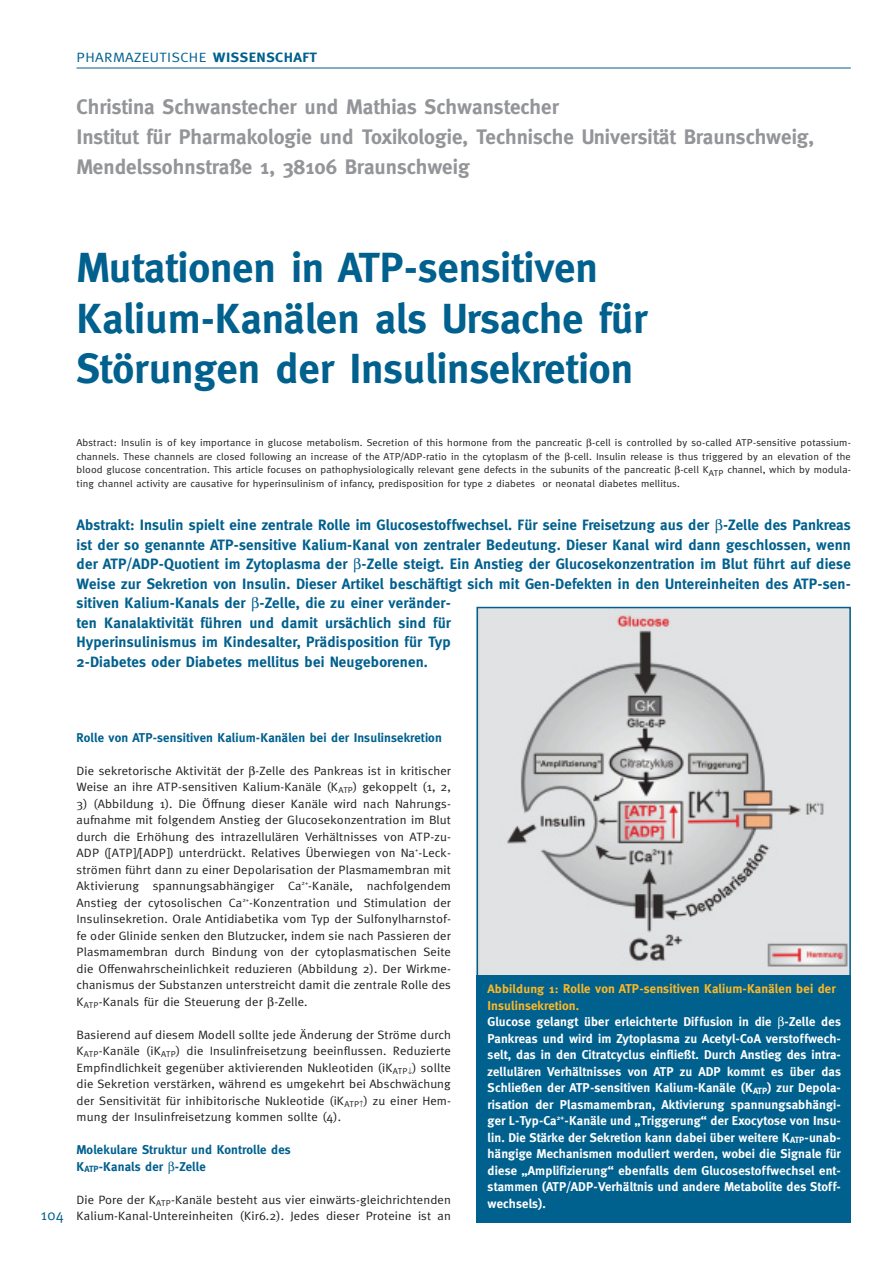
<style>
.page{position:relative;width:893px;height:1263px;background:#fff}
.page>*{position:absolute;margin:0;border:0;box-sizing:border-box;transform-origin:0 0}
.t1{font:700 42px/50.4px "Meta";color:#00608e}
.t2{font:700 21px/30px "Meta";color:#939598}
.t3{font:700 15px/19.5px "Meta";letter-spacing:.01em;color:#00608e}
.t4{font:15px "Meta";color:#00608e}
.t5{font:13.5px "Meta";letter-spacing:.025em;color:#00608e;scale:1.11 1}
.t6{font:700 12.75px/16.5px "Meta";letter-spacing:.01em;color:#fff;text-align:justify}
.t7{font:700 12.75px/16.5px "Meta";letter-spacing:.01em;color:#00608e}
.t8{font:700 12.75px/16.5px "Meta";letter-spacing:.01em;color:#fdb824}
.t9{font:12.15px/16.5px "Meta";letter-spacing:.01em;color:#231f20;scale:1.05 1}
.t10{font:10.05px/13.5px "Meta";letter-spacing:.01em;color:#231f20;text-align:justify;scale:1.05 1}
.s1{font-weight:700}
.s2{font-size:12.15px}
</style>
<div class="page">
<hr style="left:77px;top:68px;width:773px;height:1px;background:#00608e">
<img style="left:479px;top:610px;width:368px;height:365px">
<div style="left:476px;top:607px;width:374px;height:413px;border:2px solid #00608e"></div>
<div style="left:476px;top:975px;width:374px;height:247px;background:#00608e"></div>
<p class="t5" style="left:77px;top:52px;width:218px">PHARMAZEUTISCHE <span class="s1">WISSENSCHAFT</span></p>
<h2 class="t2" style="left:77px;top:94px;width:739px">Christina Schwanstecher und Mathias Schwanstecher<br>Institut für Pharmakologie und Toxikologie, Technische Universität Braunschweig,<br>Mendelssohnstraße 1, 38106 Braunschweig</h2>
<h1 class="t1" style="left:77px;top:247px;width:572px">Mutationen in ATP-sensitiven<br>Kalium-Kanälen als Ursache für<br>Störungen der Insulinsekretion</h1>
<p class="t10" style="left:77px;top:437px;width:739px">Abstract: Insulin is of key importance in glucose metabolism. Secretion of this hormone from the pancreatic -cell is controlled by so-called ATP-sensitive potassium&shy;channels. These channels are closed following an increase of the ATP/ADP-ratio in the cytoplasm of the -cell. Insulin release is thus triggered by an elevation of the blood glucose concentration. This article focuses on pathophysiologically relevant gene defects in the subunits of the pancreatic -cell K<sub>ATP</sub> channel, which by modula&shy;ting channel activity are causative for hyperinsulinism of infancy, predisposition for type 2 diabetes or neonatal diabetes mellitus.</p>
<p class="t3" style="left:77px;top:517px;width:775px">Abstrakt: Insulin spielt eine zentrale Rolle im Glucosestoffwechsel. Für seine Freisetzung aus der -Zelle des Pankreas ist der so genannte ATP-sensitive Kalium-Kanal von zentraler Bedeutung. Dieser Kanal wird dann geschlossen, wenn der ATP/ADP-Quotient im Zytoplasma der -Zelle steigt. Ein Anstieg der Glucosekonzentration im Blut führt auf diese Weise zur Sekretion von Insulin. Dieser Artikel beschäftigt sich mit Gen-Defekten in den Untereinheiten des ATP-sen&shy;sitiven Kalium-Kanals der -Zelle, die zu einer veränder-<br>ten Kanalaktivität führen und damit ursächlich sind für<br>Hyperinsulinismus im Kindesalter, Prädisposition für Typ<br>2-Diabetes oder Diabetes mellitus bei Neugeborenen.</p>
<p class="t4" style="left:41px;top:1209px;width:24px">104</p>
<p class="t7" style="left:77px;top:730px;width:367px">Rolle von ATP-sensitiven Kalium-Kanälen bei der Insulinsekretion</p>
<p class="t9" style="left:77px;top:763px;width:358px">Die sekretorische Aktivität der -Zelle des Pankreas ist in kritischer<br>Weise an ihre ATP-sensitiven Kalium-Kanäle (K<sub>ATP</sub>) gekoppelt (1, 2,</p>
<p class="t9" style="left:77px;top:796px;width:358px;text-align:justify">3) (Abbildung 1). Die Öffnung dieser Kanäle wird nach Nahrungs&shy;aufnahme mit folgendem Anstieg der Glucosekonzentration im Blut durch die Erhöhung des intrazellulären Verhältnisses von ATP-zu-ADP ([ATP]/[ADP]) unterdrückt. Relatives Überwiegen von Na<sup>+</sup>-Leck&shy;strömen führt dann zu einer Depolarisation der Plasmamembran mit Aktivierung spannungsabhängiger Ca<sup>2+</sup>-Kanäle, nachfolgendem Anstieg der cytosolischen Ca<sup>2+</sup>-Konzentration und Stimulation der Insulinsekretion. Orale Antidiabetika vom Typ der Sulfonylharnstof&shy;fe oder Glinide senken den Blutzucker, indem sie nach Passieren der Plasmamembran durch Bindung von der cytoplasmatischen Seite die Offenwahrscheinlichkeit reduzieren (Abbildung 2). Der Wirkme&shy;chanismus der Substanzen unterstreicht damit die zentrale Rolle des K<sub>ATP</sub>-Kanals für die Steuerung der -Zelle.</p>
<p class="t9" style="left:77px;top:1027px;width:358px;text-align:justify">Basierend auf diesem Modell sollte jede Änderung der Ströme durch K<sub>ATP</sub>-Kanäle (iK<sub>ATP</sub>) die Insulinfreisetzung beeinflussen. Reduzierte Empfindlichkeit gegenüber aktivierenden Nukleotiden (iK<sub>ATP</sub>↓) sollte die Sekretion verstärken, während es umgekehrt bei Abschwächung der Sensitivität für inhibitorische Nukleotide (iK<sub>ATP</sub>↑) zu einer Hem&shy;mung der Insulinfreisetzung kommen sollte (4).</p>
<p class="t7" style="left:77px;top:1143px;width:216px">Molekulare Struktur und Kontrolle des<br>K<sub>ATP</sub>-Kanals der -Zelle</p>
<p class="t9" style="left:77px;top:1192px;width:358px">Die Pore der K<sub>ATP</sub>-Kanäle besteht aus vier einwärts-gleichrichtenden<br>Kalium-Kanal-Untereinheiten (Kir6.2). Jedes dieser Proteine ist an</p>
<p class="t8" style="left:487px;top:982px;width:349px"><span class="s2">Abbildung 1:</span> Rolle von ATP-sensitiven Kalium-Kanälen bei der<br>Insulinsekretion.</p>
<p class="t6" style="left:487px;top:1015px;width:355px">Glucose gelangt über erleichterte Diffusion in die -Zelle des Pankreas und wird im Zytoplasma zu Acetyl-CoA verstoffwech&shy;selt, das in den Citratcyclus einfließt. Durch Anstieg des intra&shy;zellulären Verhältnisses von ATP zu ADP kommt es über das Schließen der ATP-sensitiven Kalium-Kanäle (K<sub>ATP</sub>) zur Depola&shy;risation der Plasmamembran, Aktivierung spannungsabhängi&shy;ger L-Typ-Ca<sup>2+</sup>-Kanäle und „Triggerung“ der Exocytose von Insu&shy;lin. Die Stärke der Sekretion kann dabei über weitere K<sub>ATP</sub>-unab&shy;hängige Mechanismen moduliert werden, wobei die Signale für diese „Amplifizierung“ ebenfalls dem Glucosestoffwechsel ent&shy;stammen (ATP/ADP-Verhältnis und andere Metabolite des Stoff&shy;wechsels).</p>
</div>
